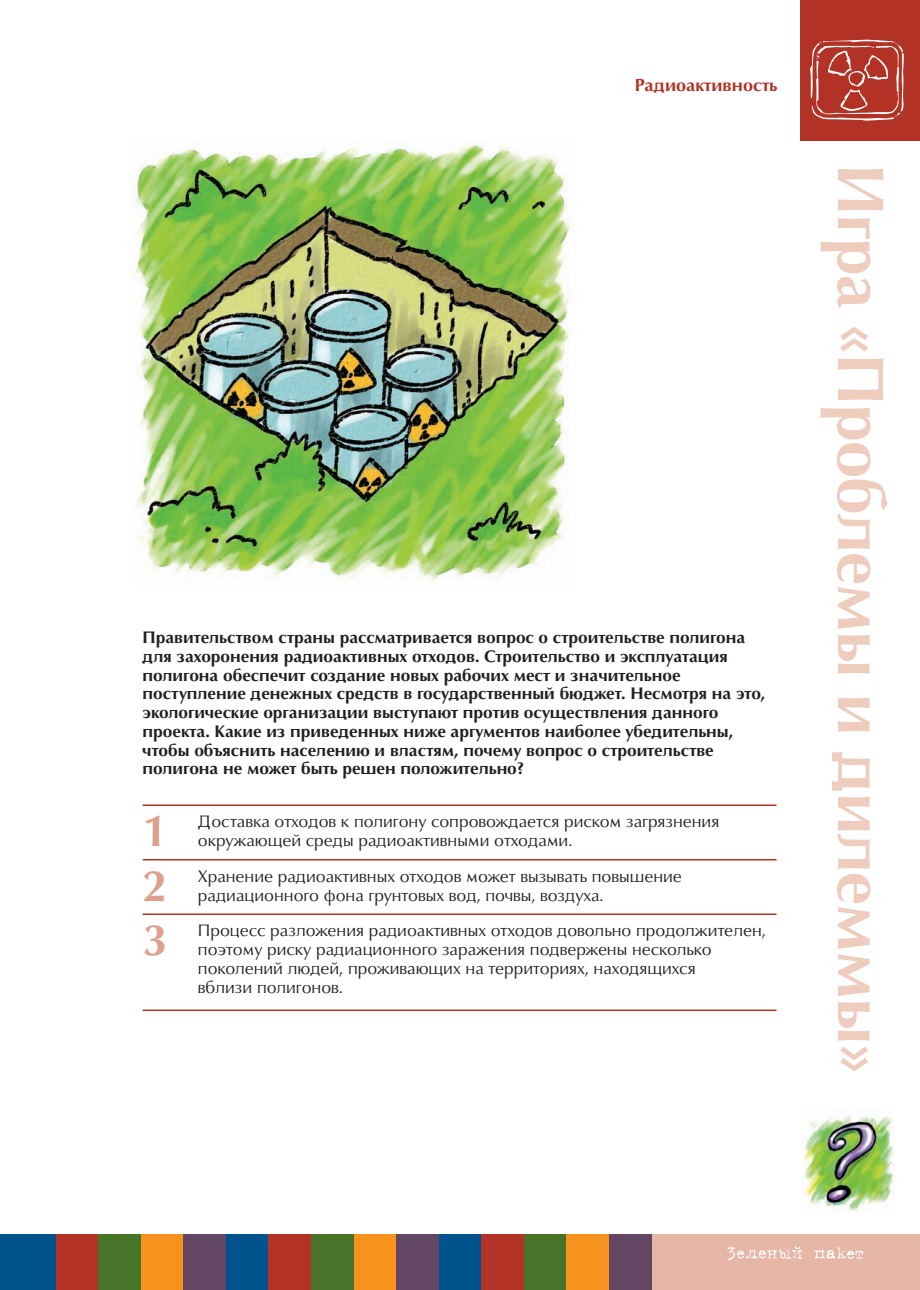
<style>
.page{position:relative;width:920px;height:1290px;background:#fff}
.page>*{position:absolute;margin:0;border:0;box-sizing:border-box;transform-origin:0 0}
.t1{font:700 67.5px "URW Classico TCY";letter-spacing:-.015em;color:#eeccbe}
.t2{font:700 45.3px "URW Classico TCY";color:#dda08d}
.t3{font:700 18px "URW Classico TCY";color:#b23326}
.t4{font:700 17.25px/18.8px "URW Classico TCY";color:#231f20}
.t5{font:17.25px/18.8px "URW Classico TCY";color:#231f20}
</style>
<div class="page">
<div style="left:0;top:1234px;width:920px;height:56px;background:#e6b7a6"></div>
<svg style="left:814px;top:1247px;width:49px;height:12px"></svg>
<svg style="left:727px;top:1246px;width:75px;height:14px"></svg>
<div style="left:800px;top:0;width:120px;height:141px;background:#b23326"></div>
<svg style="left:810px;top:40px;width:94px;height:81px"></svg>
<div style="left:0;top:1234px;width:56px;height:56px;background:#00538d"></div>
<div style="left:56px;top:1234px;width:43px;height:56px;background:#b23326"></div>
<div style="left:99px;top:1234px;width:42px;height:56px;background:#48742a"></div>
<div style="left:141px;top:1234px;width:43px;height:56px;background:#f7931d"></div>
<div style="left:184px;top:1234px;width:42px;height:56px;background:#634663"></div>
<img style="left:803px;top:1115px;width:91px;height:97px">
<div style="left:226px;top:1234px;width:43px;height:56px;background:#00538d"></div>
<div style="left:269px;top:1234px;width:42px;height:56px;background:#b23326"></div>
<div style="left:311px;top:1234px;width:43px;height:56px;background:#48742a"></div>
<div style="left:354px;top:1234px;width:42px;height:56px;background:#f7931d"></div>
<div style="left:396px;top:1234px;width:43px;height:56px;background:#634663"></div>
<div style="left:439px;top:1234px;width:42px;height:56px;background:#00538d"></div>
<div style="left:481px;top:1234px;width:43px;height:56px;background:#b23326"></div>
<div style="left:524px;top:1234px;width:42px;height:56px;background:#48742a"></div>
<div style="left:566px;top:1234px;width:43px;height:56px;background:#f7931d"></div>
<div style="left:609px;top:1234px;width:42px;height:56px;background:#634663"></div>
<img style="left:134px;top:142px;width:438px;height:441px">
<hr style="left:143px;top:804px;width:633px;height:2px;background:#b23326">
<hr style="left:143px;top:859px;width:633px;height:1px;background:#b23326">
<hr style="left:143px;top:913px;width:633px;height:2px;background:#b23326">
<hr style="left:143px;top:1009px;width:633px;height:2px;background:#b23326">
<p class="t3" style="left:635px;top:74px;width:144px">Радиоактивность</p>
<p class="t4" style="left:143px;top:628px;width:624px">Правительством страны рассматривается вопрос о строительстве полигона для захоронения радиоактивных отходов. Строительство и эксплуатация полигона обеспечит создание новых рабочих мест и значительное поступление денежных средств в государственный бюджет. Несмотря на это, экологические организации выступают против осуществления данного проекта. Какие из приведенных ниже аргументов наиболее убедительны, чтобы объяснить населению и властям, почему вопрос о строительстве полигона не может быть решен положительно?</p>
<h2 class="t2" style="left:143px;top:804px;width:26px">1</h2>
<p class="t5" style="left:198px;top:812px;width:523px">Доставка отходов к полигону сопровождается риском загрязнения окружающей среды радиоактивными отходами.</p>
<h2 class="t2" style="left:143px;top:858px;width:26px">2</h2>
<p class="t5" style="left:198px;top:866px;width:486px">Хранение радиоактивных отходов может вызывать повышение радиационного фона грунтовых вод, почвы, воздуха.</p>
<h2 class="t2" style="left:143px;top:913px;width:26px">3</h2>
<p class="t5" style="left:198px;top:921px;width:569px">Процесс разложения радиоактивных отходов довольно продолжителен, поэтому риску радиационного заражения подвержены несколько поколений людей, проживающих на территориях, находящихся<br>вблизи полигонов.</p>
<h1 class="t1" style="left:901px;top:164px;width:910px;rotate:90deg">Игра «Проблемы и дилеммы»</h1>
</div>
